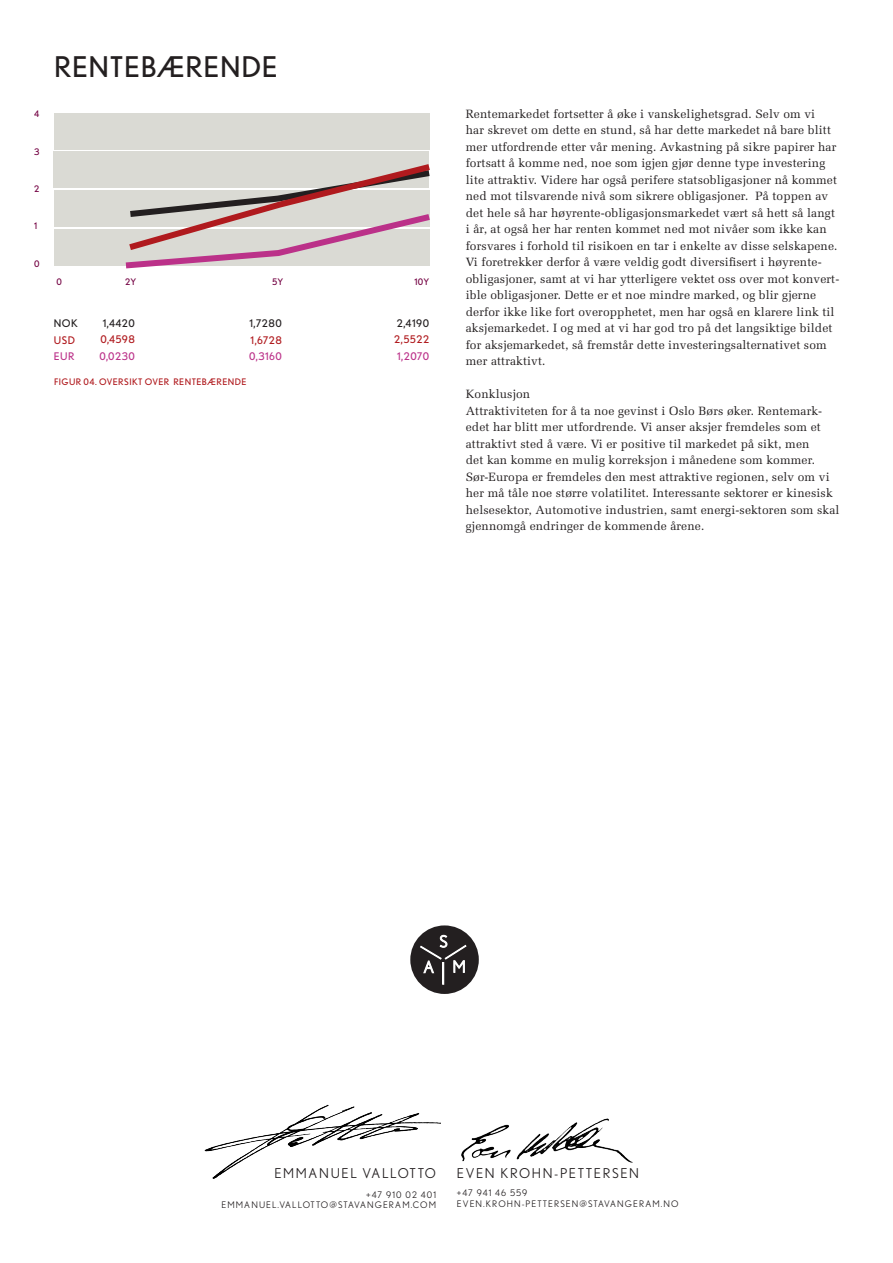
<style>
.page{position:relative;width:893px;height:1263px;background:#fff}
.page>*{position:absolute;margin:0;border:0;box-sizing:border-box;transform-origin:0 0}
.t1{font:28.5px "Nobel";letter-spacing:.025em;color:#231f20}
.t2{font:13.5px "Nobel";letter-spacing:.12em;color:#231f20}
.t3{font:12px/16.5px "Melior";letter-spacing:.01em;color:#231f20}
.t4{font:10.5px "Nobel";letter-spacing:.05em;color:#231f20}
.t5{font:10.5px "Nobel";letter-spacing:.035em;color:#b01a1e}
.t6{font:10.5px "Nobel";letter-spacing:.05em;color:#bb3189}
.t7{font:9px/10.5px "Nobel";letter-spacing:.12em;color:#231f20;text-align:right}
.t8{font:9px "Nobel";letter-spacing:.05em;color:#b01a1e}
.t9{font:9px "Nobel";letter-spacing:.025em;color:#730042}
</style>
<div class="page">
<img style="left:204px;top:1104px;width:228px;height:75px">
<img style="left:432px;top:1118px;width:201px;height:45px">
<div style="left:410px;top:925px;width:69px;height:69px;background:#231f20;border-radius:50%"></div>
<div style="left:442px;top:962px;width:2px;height:23px;border:1px solid #fff"></div>
<svg style="left:420px;top:934px;width:47px;height:50px"></svg>
<div style="left:54px;top:190px;width:376px;height:37px;background:#dadad4"></div>
<div style="left:54px;top:152px;width:375px;height:36px;background:#dadad4"></div>
<div style="left:54px;top:113px;width:376px;height:37px;background:#dadad4"></div>
<div style="left:54px;top:229px;width:376px;height:36px;background:#dadad4"></div>
<svg style="left:120px;top:164px;width:310px;height:105px"></svg>
<p class="t9" style="left:34px;top:109px;width:7px">4</p>
<p class="t9" style="left:34px;top:146px;width:7px">3</p>
<p class="t9" style="left:34px;top:183px;width:7px">2</p>
<p class="t9" style="left:34px;top:221px;width:5px">1</p>
<p class="t9" style="left:34px;top:258px;width:7px">0</p>
<h1 class="t1" style="left:54px;top:50px;width:225px">RENTEBÆRENDE</h1>
<p class="t9" style="left:56px;top:277px;width:7px">0</p>
<p class="t9" style="left:125px;top:277px;width:13px">2Y</p>
<p class="t9" style="left:272px;top:277px;width:13px">5Y</p>
<p class="t9" style="left:414px;top:277px;width:16px">10Y</p>
<p class="t4" style="left:249px;top:317px;width:34px">1,7280</p>
<p class="t5" style="left:251px;top:334px;width:33px">1,6728</p>
<p class="t6" style="left:249px;top:350px;width:34px">0,3160</p>
<p class="t4" style="left:103px;top:317px;width:34px">1,4420</p>
<p class="t5" style="left:101px;top:333px;width:36px">0,4598</p>
<p class="t6" style="left:100px;top:350px;width:37px">0,0230</p>
<p class="t4" style="left:397px;top:317px;width:34px">2,4190</p>
<p class="t5" style="left:394px;top:333px;width:36px">2,5522</p>
<p class="t6" style="left:397px;top:350px;width:34px">1,2070</p>
<p class="t4" style="left:54px;top:317px;width:26px">NOK</p>
<p class="t5" style="left:54px;top:334px;width:23px">USD</p>
<p class="t6" style="left:54px;top:350px;width:22px">EUR</p>
<p class="t8" style="left:54px;top:377px;width:194px">FIGUR 04. OVERSIKT OVER RENTEBÆRENDE</p>
<p class="t3" style="left:466px;top:105px;width:375px">Rentemarkedet fortsetter å øke i vanskelighetsgrad. Selv om vi<br>har skrevet om dette en stund, så har dette markedet nå bare blitt mer utfordrende etter vår mening. Avkastning på sikre papirer har fortsatt å komme ned, noe som igjen gjør denne type investering lite attraktiv. Videre har også perifere statsobligasjoner nå kommet ned mot tilsvarende nivå som sikrere obligasjoner. På toppen av det hele så har høyrente-obligasjonsmarkedet vært så hett så langt i år, at også her har renten kommet ned mot nivåer som ikke kan forsvares i forhold til risikoen en tar i enkelte av disse selskapene.<br>Vi foretrekker derfor å være veldig godt diversifisert i høyrente&shy;obligasjoner, samt at vi har ytterligere vektet oss over mot konvert&shy;ible obligasjoner. Dette er et noe mindre marked, og blir gjerne derfor ikke like fort overopphetet, men har også en klarere link til aksjemarkedet. I og med at vi har god tro på det langsiktige bildet for aksjemarkedet, så fremstår dette investeringsalternativet som mer attraktivt.</p>
<p class="t3" style="left:466px;top:386px;width:375px">Konklusjon<br>Attraktiviteten for å ta noe gevinst i Oslo Børs øker. Rentemark&shy;edet har blitt mer utfordrende. Vi anser aksjer fremdeles som et attraktivt sted å være. Vi er positive til markedet på sikt, men<br>det kan komme en mulig korreksjon i månedene som kommer.<br>Sør-Europa er fremdeles den mest attraktive regionen, selv om vi her må tåle noe større volatilitet. Interessante sektorer er kinesisk helsesektor, Automotive industrien, samt energi-sektoren som skal gjennomgå endringer de kommende årene.</p>
<p class="t2" style="left:274px;top:1166px;width:163px">EMMANUEL VALLOTTO</p>
<p class="t7" style="left:222px;top:1189px;width:216px">+47 910 02 401<br>EMMANUEL.VALLOTTO@STAVANGERAM.COM</p>
<p class="t2" style="left:457px;top:1166px;width:184px">EVEN KROHN-PETTERSEN</p>
<p class="t7" style="left:457px;top:1188px;width:223px;text-align:left">+47 941 46 559<br>EVEN.KROHN-PETTERSEN@STAVANGERAM.NO</p>
</div>
